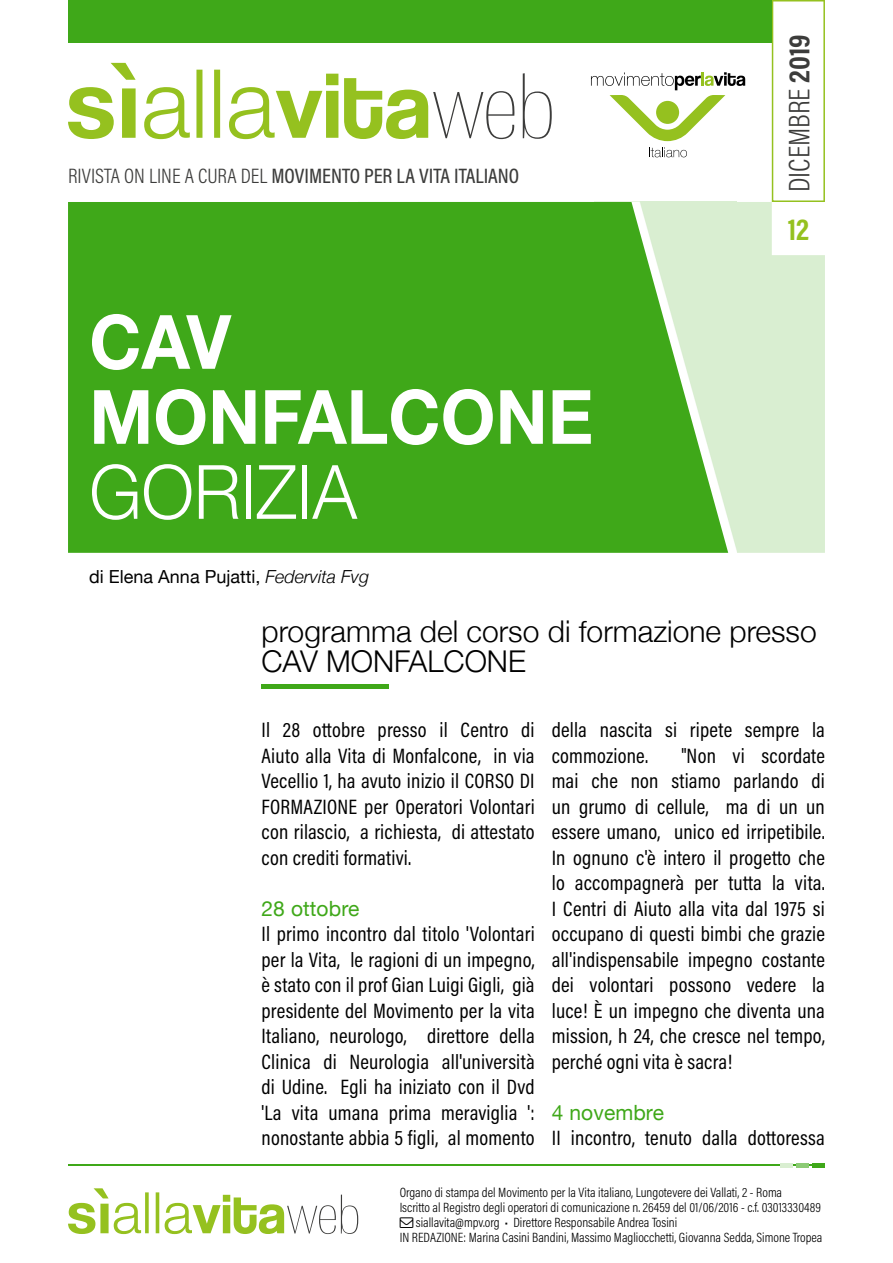
<style>
.page{position:relative;width:893px;height:1263px;background:#fff}
.page>*{position:absolute;margin:0;border:0;box-sizing:border-box;transform-origin:0 0}
.t1{font:700 75px/75px "Helvetica Neue";color:#fff;scale:.94 1}
.t2{font:300 75px "Helvetica Neue";color:#fff;scale:.94 1}
.t3{font:300 30px/30px "Helvetica Neue";color:#000}
.t4{font:300 30px "Acumin Pro Cond";color:#3c3c3b}
.t5{font:700 30px "Acumin Pro Cond";color:#95c11f}
.t6{font:21px/25.5px "Acumin Pro Cond";letter-spacing:.01em;color:#000;text-align:justify}
.t7{font:500 21px "Acumin Pro Cond";color:#3c3c3b}
.t8{font:21px "Helvetica Neue";letter-spacing:.005em;color:#3fa819}
.t9{font:18px "Helvetica Neue";color:#000}
.t10{font:300 13.5px "Acumin Pro Cond";color:#000}
.s1{font-weight:300}
.s2{font-weight:300;font-style:italic}
.s3{font-weight:700}
</style>
<div class="page">
<svg style="left:68px;top:63px;width:484px;height:76px"></svg>
<svg style="left:591px;top:72px;width:154px;height:69px"></svg>
<svg style="left:649px;top:147px;width:38px;height:10px"></svg>
<svg style="left:772px;top:0;width:53px;height:202px"></svg>
<svg style="left:68px;top:1188px;width:290px;height:46px"></svg>
<svg style="left:737px;top:202px;width:88px;height:351px;background:#dcefd5"></svg>
<div style="left:68px;top:0;width:704px;height:43px;background:#3fa819"></div>
<div style="left:728px;top:202px;width:9px;height:351px;background:#d9eed1"></div>
<svg style="left:68px;top:202px;width:660px;height:351px;background:#4aad26"></svg>
<hr style="left:68px;top:1164px;width:757px;height:2px;background:#3fa819">
<hr style="left:812px;top:1163px;width:13px;height:4px;background:#3fa819">
<hr style="left:796px;top:1163px;width:13px;height:4px;background:#8ccb75">
<hr style="left:780px;top:1163px;width:13px;height:4px;background:#d9eed1">
<hr style="left:261px;top:685px;width:128px;height:4px;background:#3fa819">
<p class="t7" style="left:68px;top:162px;width:453px"><span class="s1">RIVISTA ON LINE A CURA DEL</span> MOVIMENTO PER LA VITA ITALIANO</p>
<h1 class="t1" style="left:89px;top:306px;width:538px">CAV<br>MONFALCONE</h1>
<h1 class="t2" style="left:89px;top:432px;width:286px">GORIZIA</h1>
<p class="t9" style="left:89px;top:563px;width:281px">di Elena Anna Pujatti, <span class="s2">Federvita Fvg</span></p>
<h2 class="t4" style="left:780px;top:192px;width:159px;rotate:-90deg">DICEMBRE <span class="s3">2019</span></h2>
<h2 class="t5" style="left:788px;top:209px;width:23px">12</h2>
<h2 class="t3" style="left:261px;top:614px;width:557px">programma del corso di formazione presso<br>CAV MONFALCONE</h2>
<p class="t6" style="left:261px;top:717px;width:275px">Il 28 ottobre presso il Centro di Aiuto alla Vita di Monfalcone, in via Vecellio 1, ha avuto inizio il CORSO DI FORMAZIONE per Operatori Volontari con rilascio, a richiesta, di attestato con crediti formativi.</p>
<p class="t8" style="left:261px;top:893px;width:99px">28 ottobre</p>
<p class="t6" style="left:261px;top:921px;width:275px">Il primo incontro dal titolo 'Volontari per la Vita, le ragioni di un impegno, è stato con il prof Gian Luigi Gigli, già presidente del Movimento per la vita Italiano, neurologo, direttore della Clinica di Neurologia all'università di Udine. Egli ha iniziato con il Dvd 'La vita umana prima meraviglia ': nonostante abbia 5 figli, al momento</p>
<p class="t6" style="left:552px;top:717px;width:275px">della nascita si ripete sempre la commozione.</p>
<p class="t6" style="left:552px;top:742px;width:275px;text-indent:130px">"Non vi scordate mai che non stiamo parlando di un grumo di cellule, ma di un un essere umano, unico ed irripetibile.<br>In ognuno c'è intero il progetto che lo accompagnerà per tutta la vita.<br>I Centri di Aiuto alla vita dal 1975 si occupano di questi bimbi che grazie all'indispensabile impegno costante dei volontari possono vedere la luce! È un impegno che diventa una mission, h 24, che cresce nel tempo, perché ogni vita è sacra!</p>
<p class="t8" style="left:552px;top:1097px;width:114px">4 novembre</p>
<p class="t6" style="left:552px;top:1125px;width:275px">II incontro, tenuto dalla dottoressa</p>
<p class="t10" style="left:400px;top:1183px;width:384px">Organo di stampa del Movimento per la Vita italiano, Lungotevere dei Vallati, 2 - Roma</p>
<p class="t10" style="left:400px;top:1198px;width:423px">Iscritto al Registro degli operatori di comunicazione n. 26459 del 01/06/2016 - c.f. 03013330489</p>
<p class="t10" style="left:416px;top:1213px;width:263px">siallavita@mpv.org • Direttore Responsabile Andrea Tosini</p>
<p class="t10" style="left:400px;top:1228px;width:424px">IN REDAZIONE: Marina Casini Bandini, Massimo Magliocchetti, Giovanna Sedda, Simone Tropea</p>
</div>
